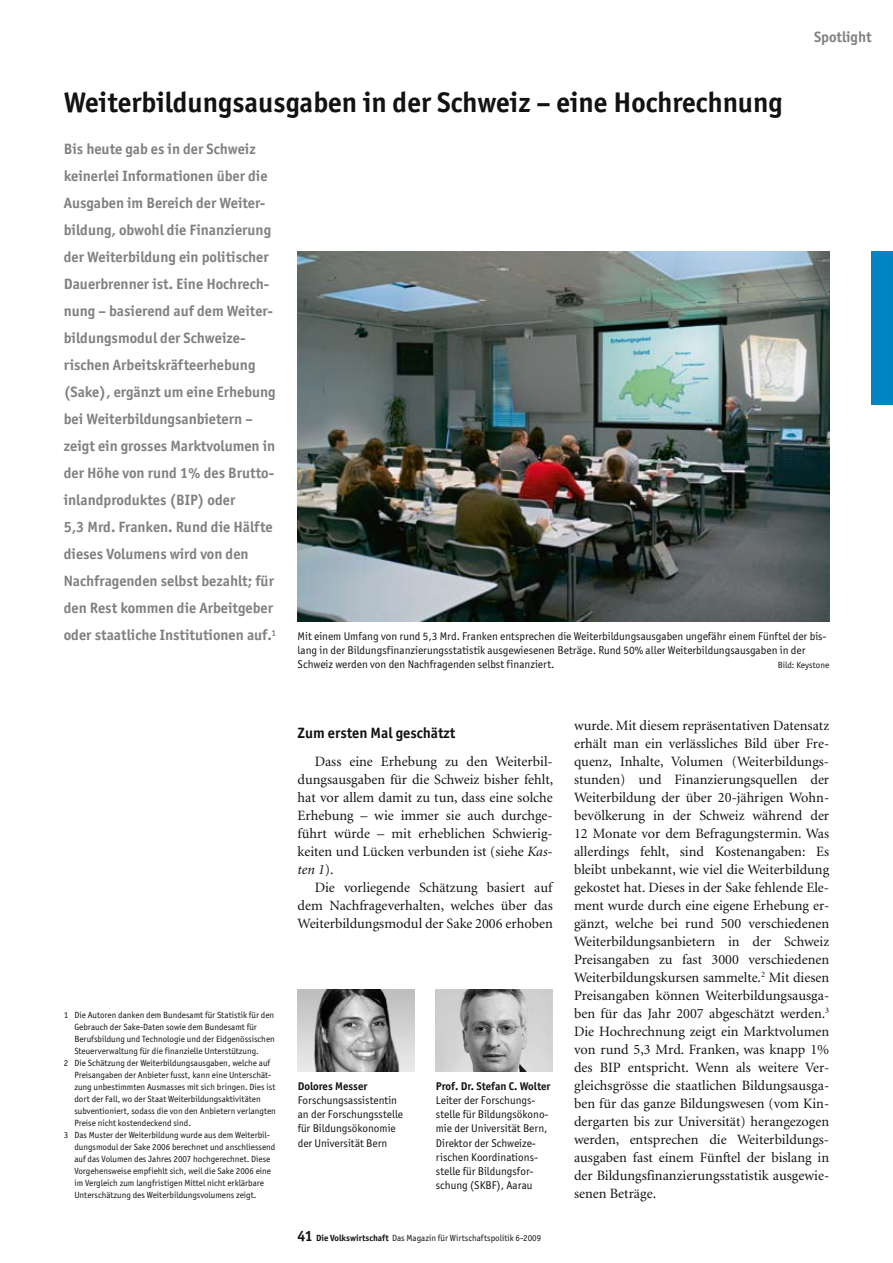
<style>
.page{position:relative;width:893px;height:1263px;background:#fff}
.page>*{position:absolute;margin:0;border:0;box-sizing:border-box;transform-origin:0 0}
.t1{font:700 28.5px "Officina San ITC";color:#111212}
.t2{font:700 15px/27px "Officina San ITC";color:#818181}
.t3{font:700 15px "Officina San ITC";color:#111212}
.t4{font:14.25px/18px "Minion";color:#111212;text-align:justify}
.t5{font:11.25px/14.2px "Officina San ITC";color:#111212}
.t6{font:700 11.25px "Officina San ITC";color:#111212}
.t7{font:9px "Officina San ITC";color:#111212}
.s1{font-style:italic}
.s2{font-weight:700;font-size:15px}
.s3{font-weight:700}
</style>
<div class="page">
<div style="left:872px;top:252px;width:21px;height:153px;background:#0085c2"></div>
<img style="left:298px;top:990px;width:117px;height:82px">
<img style="left:436px;top:990px;width:117px;height:82px">
<img style="left:298px;top:251px;width:531px;height:370px">
<h1 class="t1" style="left:64px;top:84px;width:720px">Weiterbildungsausgaben in der Schweiz – eine Hochrechnung</h1>
<p class="t2" style="left:814px;top:23px;width:59px">Spotlight</p>
<p class="t2" style="left:64px;top:136px;width:214px">Bis heute gab es in der Schweiz keinerlei Informationen über die<br>Ausgaben im Bereich der Weiter&shy;bildung, obwohl die Finanzierung der Weiterbildung ein politischer<br>Dauerbrenner ist. Eine Hochrech&shy;nung – basierend auf dem Weiter&shy;bildungsmodul der Schweize&shy;rischen Arbeitskräfteerhebung (Sake), ergänzt um eine Erhebung bei Weiterbildungsanbietern – zeigt ein grosses Marktvolumen in der Höhe von rund 1% des Brutto&shy;inlandproduktes (BIP) oder<br>5,3 Mrd. Franken. Rund die Hälfte dieses Volumens wird von den<br>Nachfragenden selbst bezahlt; für den Rest kommen die Arbeitgeber oder staatliche Institutionen auf.<sup>1</sup></p>
<p class="t7" style="left:64px;top:1009px;width:212px">1 Die Autoren danken dem Bundesamt für Statistik für den</p>
<p class="t7" style="left:74px;top:1021px;width:184px">Gebrauch der Sake-Daten sowie dem Bundesamt für</p>
<p class="t7" style="left:74px;top:1033px;width:202px">Berufsbildung und Technologie und der Eidgenössischen</p>
<p class="t7" style="left:74px;top:1045px;width:186px">Steuerverwaltung für die finanzielle Unterstützung.</p>
<p class="t7" style="left:64px;top:1057px;width:208px">2 Die Schätzung der Weiterbildungsausgaben, welche auf</p>
<p class="t7" style="left:74px;top:1069px;width:199px">Preisangaben der Anbieter fusst, kann eine Unterschät-</p>
<p class="t7" style="left:74px;top:1081px;width:202px">zung unbestimmten Ausmasses mit sich bringen. Dies ist</p>
<p class="t7" style="left:74px;top:1093px;width:188px">dort der Fall, wo der Staat Weiterbildungsaktivitäten</p>
<p class="t7" style="left:74px;top:1105px;width:203px">subventioniert, sodass die von den Anbietern verlangten</p>
<p class="t7" style="left:74px;top:1117px;width:118px">Preise nicht kostendeckend sind.</p>
<p class="t7" style="left:64px;top:1129px;width:208px">3 Das Muster der Weiterbildung wurde aus dem Weiterbil-</p>
<p class="t7" style="left:74px;top:1141px;width:203px">dungsmodul der Sake 2006 berechnet und anschliessend</p>
<p class="t7" style="left:74px;top:1153px;width:198px">auf das Volumen des Jahres 2007 hochgerechnet. Diese</p>
<p class="t7" style="left:74px;top:1165px;width:198px">Vorgehensweise empfiehlt sich, weil die Sake 2006 eine</p>
<p class="t7" style="left:74px;top:1177px;width:191px">im Vergleich zum langfristigen Mittel nicht erklärbare</p>
<p class="t7" style="left:74px;top:1189px;width:184px">Unterschätzung des Weiterbildungsvolumens zeigt.</p>
<p class="t5" style="left:298px;top:629px;width:530px">Mit einem Umfang von rund 5,3 Mrd. Franken entsprechen die Weiterbildungsausgaben ungefähr einem Fünftel der bis&shy;lang in der Bildungsfinanzierungsstatistik ausgewiesenen Beträge. Rund 50% aller Weiterbildungsausgaben in der<br>Schweiz werden von den Nachfragenden selbst finanziert.</p>
<p class="t7" style="left:778px;top:660px;width:53px">Bild: Keystone</p>
<p class="t3" style="left:298px;top:724px;width:159px">Zum ersten Mal geschätzt</p>
<p class="t4" style="left:298px;top:752px;width:257px;text-indent:17px">Dass eine Erhebung zu den Weiterbil&shy;dungsausgaben für die Schweiz bisher fehlt, hat vor allem damit zu tun, dass eine solche Erhebung – wie immer sie auch durchge&shy;führt würde – mit erheblichen Schwierig&shy;keiten und Lücken verbunden ist (siehe <span class="s1">Kas&shy;ten 1</span>).</p>
<p class="t4" style="left:298px;top:878px;width:257px;text-indent:17px">Die vorliegende Schätzung basiert auf dem Nachfrageverhalten, welches über das Weiterbildungsmodul der Sake 2006 erhoben</p>
<p class="t6" style="left:298px;top:1079px;width:71px">Dolores Messer</p>
<p class="t5" style="left:298px;top:1093px;width:107px">Forschungsassistentin an der Forschungsstelle für Bildungsökonomie der Universität Bern</p>
<p class="t6" style="left:436px;top:1079px;width:116px">Prof. Dr. Stefan C. Wolter</p>
<p class="t5" style="left:436px;top:1093px;width:114px">Leiter der Forschungs&shy;stelle für Bildungsökono&shy;mie der Universität Bern,<br>Direktor der Schweize&shy;rischen Koordinations&shy;stelle für Bildungsfor&shy;schung (SKBF), Aarau</p>
<p class="t7" style="left:298px;top:1232px;width:245px"><span class="s2">41</span> <span class="s3">Die Volkswirtschaft</span> Das Magazin für Wirtschaftspolitik 6-2009</p>
<p class="t4" style="left:574px;top:716px;width:257px;text-align:left">wurde. Mit diesem repräsentativen Datensatz erhält man ein verlässliches Bild über Fre&shy;quenz, Inhalte, Volumen (Weiterbildungs&shy;stunden) und Finanzierungsquellen der Weiterbildung der über 20-jährigen Wohn&shy;bevölkerung in der Schweiz während der 12 Monate vor dem Befragungstermin. Was allerdings fehlt, sind Kostenangaben: Es bleibt unbekannt, wie viel die Weiterbildung gekostet hat. Dieses in der Sake fehlende Ele&shy;ment wurde durch eine eigene Erhebung er&shy;gänzt, welche bei rund 500 verschiedenen Weiterbildungsanbietern in der Schweiz Preisangaben zu fast 3000 verschiedenen Weiterbildungskursen sammelte.<sup>2</sup> Mit diesen Preisangaben können Weiterbildungsausga&shy;ben für das Jahr 2007 abgeschätzt werden.<sup>3<br></sup>Die Hochrechnung zeigt ein Marktvolumen von rund 5,3 Mrd. Franken, was knapp 1% des BIP entspricht. Wenn als weitere Ver&shy;gleichsgrösse die staatlichen Bildungsausga&shy;ben für das ganze Bildungswesen (vom Kin&shy;dergarten bis zur Universität) herangezogen werden, entsprechen die Weiterbildungs&shy;ausgaben fast einem Fünftel der bislang in der Bildungsfinanzierungsstatistik ausgewie&shy;senen Beträge.</p>
</div>
